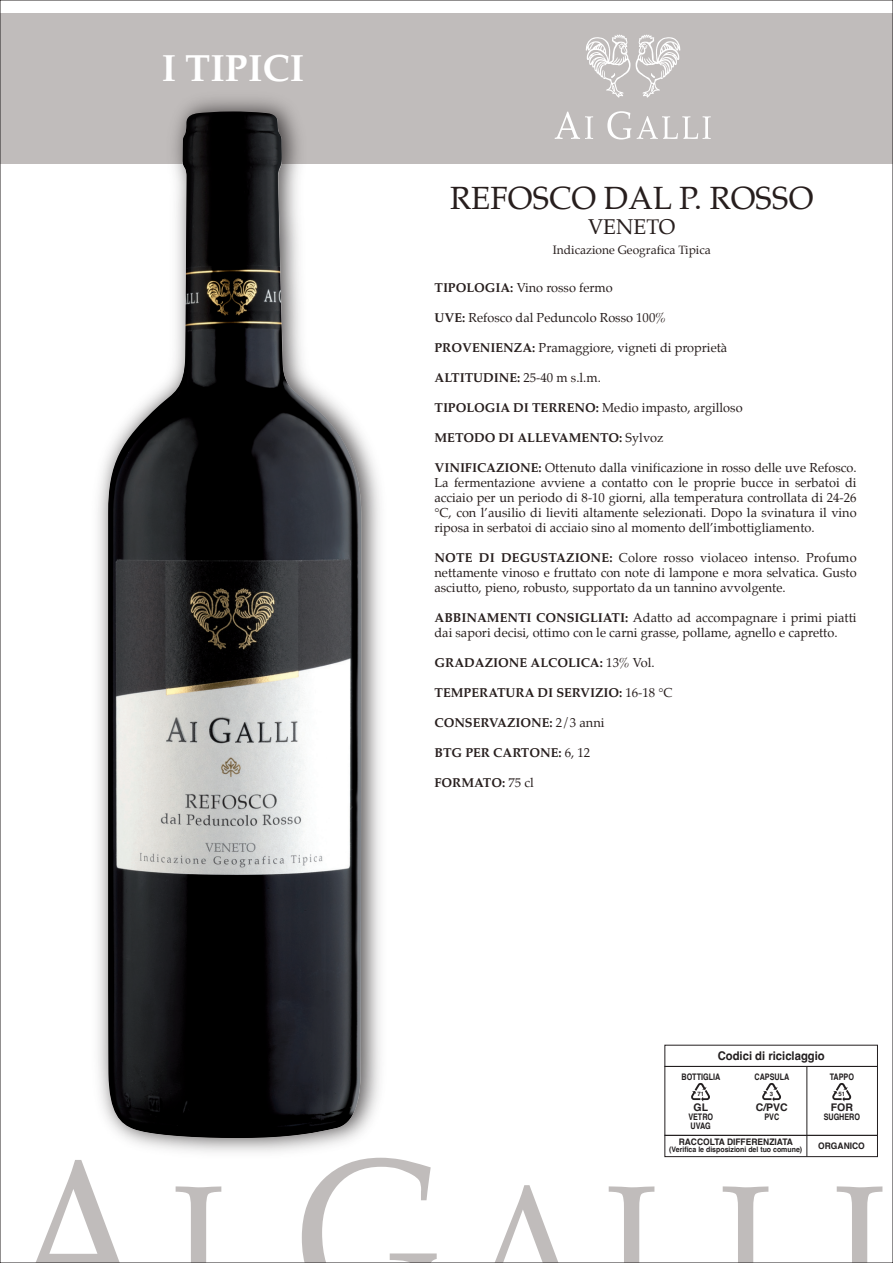
<style>
.page{position:relative;width:893px;height:1263px;background:#fff}
.page>*{position:absolute;margin:0;border:0;box-sizing:border-box;transform-origin:0 0}
.t1{font:700 37.5px "Palatino";color:#fff}
.t2{font:31.5px "Palatino";color:#271e1d}
.t3{font:21px "Palatino";color:#271e1d}
.t4{font:12.75px/15px "Palatino";color:#271e1d;text-align:justify}
.t5{font:700 12.75px "Palatino";color:#271e1d}
.t6{font:12px "Palatino";color:#271e1d}
.t7{font:700 12px "Helvetica";color:#231f20;scale:.94 1}
.t8{font:700 10.5px "Helvetica";color:#231f20}
.t9{font:700 9px/9px "Helvetica";color:#231f20;scale:.8 1}
.t10{font:700 9px "Helvetica";color:#231f20;scale:.94 1}
.t11{font:700 7.5px "Helvetica";color:#231f20;scale:.93 1}
.t12{font:700 6px "Helvetica";color:#231f20}
.s1{font-weight:700}
.s2{font-weight:400}
</style>
<div class="page">
<svg style="left:36px;top:1160px;width:83px;height:101px"></svg>
<svg style="left:176px;top:1186px;width:46px;height:75px"></svg>
<svg style="left:302px;top:1158px;width:135px;height:103px"></svg>
<svg style="left:495px;top:1185px;width:63px;height:76px"></svg>
<svg style="left:609px;top:1186px;width:46px;height:75px"></svg>
<svg style="left:723px;top:1186px;width:46px;height:75px"></svg>
<svg style="left:837px;top:1186px;width:46px;height:75px"></svg>
<div style="left:0;top:13px;width:893px;height:150px;background:#c0bcbb"></div>
<img style="left:85px;top:99px;width:307px;height:1065px">
<img style="left:108px;top:111px;width:253px;height:1027px">
<svg style="left:586px;top:34px;width:94px;height:64px"></svg>
<svg style="left:607px;top:111px;width:24px;height:29px"></svg>
<svg style="left:555px;top:112px;width:38px;height:27px"></svg>
<svg style="left:637px;top:116px;width:74px;height:23px"></svg>
<svg style="left:762px;top:1083px;width:19px;height:18px"></svg>
<svg style="left:832px;top:1083px;width:19px;height:18px"></svg>
<svg style="left:691px;top:1083px;width:19px;height:18px"></svg>
<div style="left:665px;top:1066px;width:213px;height:69px;border:1px solid #231f20"></div>
<hr style="left:807px;top:1066px;width:1px;height:90px;background:#231f20">
<div style="left:665px;top:1135px;width:213px;height:22px;border:1px solid #231f20"></div>
<h1 class="t1" style="left:161px;top:46px;width:144px">I TIPICI</h1>
<h2 class="t2" style="left:450px;top:185px;width:365px">REFOSCO DAL P. ROSSO</h2>
<p class="t6" style="left:553px;top:244px;width:159px">Indicazione Geografica Tipica</p>
<h3 class="t3" style="left:588px;top:218px;width:89px">VENETO</h3>
<p class="t4" style="left:434px;top:281px;width:180px"><span class="s1">TIPOLOGIA:</span> Vino rosso fermo</p>
<p class="t4" style="left:434px;top:311px;width:233px"><span class="s1">UVE:</span> Refosco dal Peduncolo Rosso 100%</p>
<p class="t4" style="left:434px;top:341px;width:294px"><span class="s1">PROVENIENZA:</span> Pramaggiore, vigneti di proprietà</p>
<p class="t4" style="left:434px;top:371px;width:168px"><span class="s1">ALTITUDINE:</span> 25-40 m s.l.m.</p>
<p class="t4" style="left:434px;top:401px;width:310px"><span class="s1">TIPOLOGIA DI TERRENO:</span> Medio impasto, argilloso</p>
<p class="t5" style="left:434px;top:430px;width:231px">METODO DI ALLEVAMENTO: <span class="s2">Sylvoz</span></p>
<p class="t4" style="left:434px;top:461px;width:424px"><span class="s1">VINIFICAZIONE:</span> Ottenuto dalla vinificazione in rosso delle uve Refosco.<br>La fermentazione avviene a contatto con le proprie bucce in serbatoi di acciaio per un periodo di 8-10 giorni, alla temperatura controllata di 24-26 °C, con l’ausilio di lieviti altamente selezionati. Dopo la svinatura il vino riposa in serbatoi di acciaio sino al momento dell’imbottigliamento.</p>
<p class="t4" style="left:434px;top:551px;width:424px"><span class="s1">NOTE DI DEGUSTAZIONE:</span> Colore rosso violaceo intenso. Profumo nettamente vinoso e fruttato con note di lampone e mora selvatica. Gusto asciutto, pieno, robusto, supportato da un tannino avvolgente.</p>
<p class="t4" style="left:434px;top:611px;width:424px"><span class="s1">ABBINAMENTI CONSIGLIATI:</span> Adatto ad accompagnare i primi piatti dai sapori decisi, ottimo con le carni grasse, pollame, agnello e capretto.</p>
<p class="t5" style="left:434px;top:655px;width:222px">GRADAZIONE ALCOLICA: <span class="s2">13% Vol.</span></p>
<p class="t5" style="left:434px;top:685px;width:240px">TEMPERATURA DI SERVIZIO: <span class="s2">16-18 °C</span></p>
<p class="t5" style="left:434px;top:715px;width:171px">CONSERVAZIONE: <span class="s2">2/3 anni</span></p>
<p class="t5" style="left:434px;top:745px;width:157px">BTG PER CARTONE: <span class="s2">6, 12</span></p>
<p class="t5" style="left:434px;top:775px;width:101px">FORMATO: <span class="s2">75 cl</span></p>
<p class="t7" style="left:718px;top:1051px;width:116px">Codici di riciclaggio</p>
<p class="t9" style="left:681px;top:1073px;width:50px">BOTTIGLIA</p>
<p class="t12" style="left:697px;top:1091px;width:8px">71</p>
<p class="t8" style="left:693px;top:1103px;width:16px">GL</p>
<p class="t9" style="left:688px;top:1113px;width:33px">VETRO<br>UVAG</p>
<p class="t9" style="left:754px;top:1073px;width:45px">CAPSULA</p>
<p class="t9" style="left:830px;top:1073px;width:32px">TAPPO</p>
<p class="t12" style="left:770px;top:1091px;width:5px">3</p>
<p class="t8" style="left:756px;top:1103px;width:34px">C/PVC</p>
<p class="t9" style="left:764px;top:1113px;width:20px">PVC</p>
<p class="t12" style="left:838px;top:1091px;width:8px">51</p>
<p class="t8" style="left:831px;top:1103px;width:24px">FOR</p>
<p class="t9" style="left:824px;top:1113px;width:47px">SUGHERO</p>
<p class="t10" style="left:679px;top:1138px;width:123px">RACCOLTA DIFFERENZIATA</p>
<p class="t11" style="left:669px;top:1146px;width:144px">(Verifica le disposizioni del tuo comune)</p>
<p class="t10" style="left:818px;top:1143px;width:51px">ORGANICO</p>
</div>
